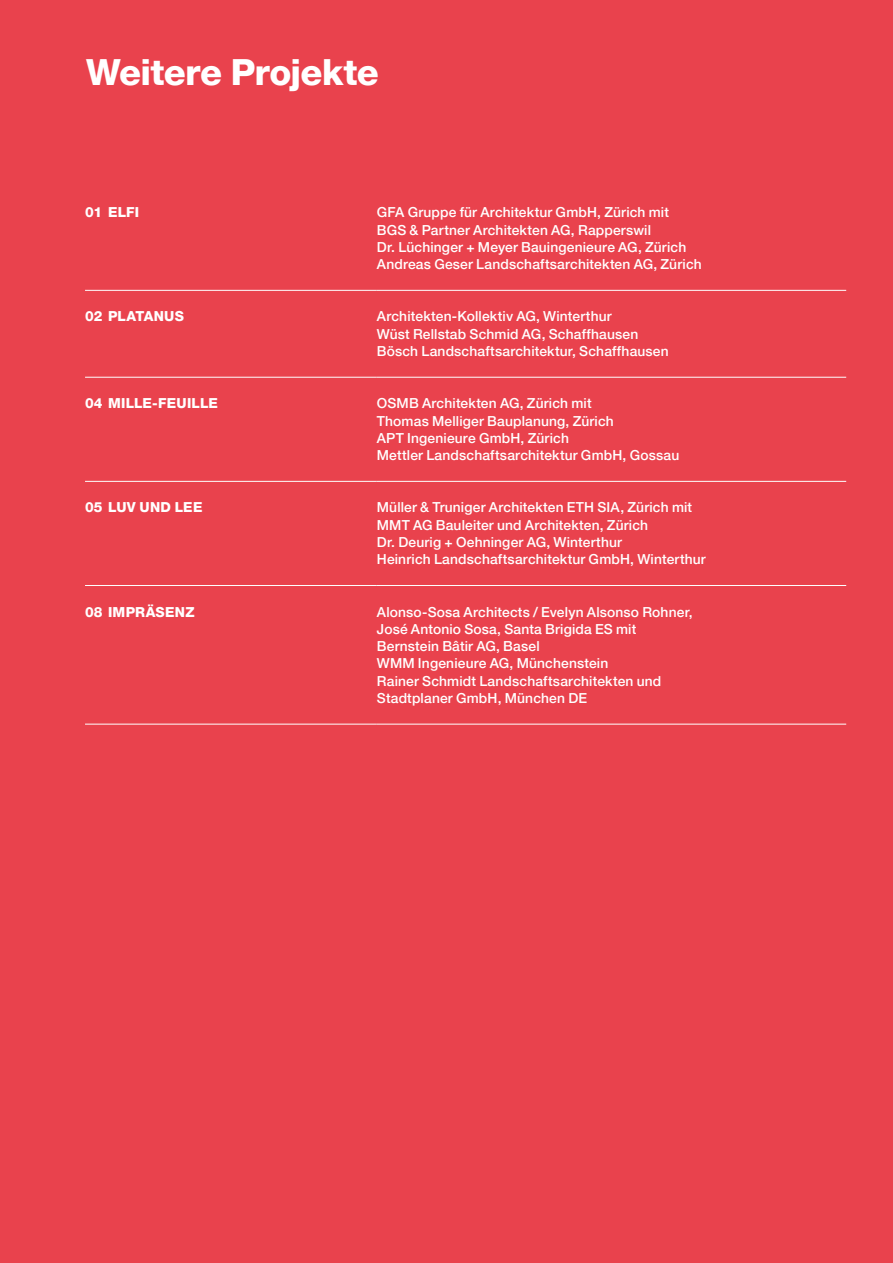
<style>
.page{position:relative;width:893px;height:1263px;background:#e9424d}
.page>*{position:absolute;margin:0;border:0;box-sizing:border-box;transform-origin:0 0}
.t1{font:800 36px "Helvetica Neue LT Pro";letter-spacing:-.02em;color:#fff}
.t2{font:500 13.8px/17.2px "Helvetica Neue LT Pro";letter-spacing:.01em;color:#fff}
.t3{font:800 13.8px "Helvetica Neue LT Pro";letter-spacing:.015em;color:#fff}
</style>
<div class="page">
<hr style="left:85px;top:290px;width:292px;height:1px;background:#fff">
<hr style="left:377px;top:290px;width:469px;height:1px;background:#fff">
<hr style="left:85px;top:377px;width:292px;height:1px;background:#fff">
<hr style="left:377px;top:377px;width:469px;height:1px;background:#fff">
<hr style="left:85px;top:481px;width:292px;height:1px;background:#fff">
<hr style="left:377px;top:481px;width:469px;height:1px;background:#fff">
<hr style="left:85px;top:585px;width:292px;height:1px;background:#fff">
<hr style="left:377px;top:585px;width:469px;height:1px;background:#fff">
<hr style="left:85px;top:724px;width:292px;height:1px;background:#fff">
<hr style="left:377px;top:724px;width:469px;height:1px;background:#fff">
<h1 class="t1" style="left:86px;top:51px;width:294px">Weitere Projekte</h1>
<p class="t3" style="left:85px;top:204px;width:56px">01 ELFI</p>
<p class="t2" style="left:377px;top:204px;width:326px">GFA Gruppe für Architektur GmbH, Zürich mit BGS &amp; Partner Architekten AG, Rapperswil<br>Dr. Lüchinger + Meyer Bauingenieure AG, Zürich Andreas Geser Landschaftsarchitekten AG, Zürich</p>
<p class="t3" style="left:85px;top:308px;width:100px">02 PLATANUS</p>
<p class="t2" style="left:377px;top:308px;width:293px">Architekten-Kollektiv AG, Winterthur<br>Wüst Rellstab Schmid AG, Schaffhausen<br>Bösch Landschaftsarchitektur, Schaffhausen</p>
<p class="t3" style="left:85px;top:395px;width:134px">04 MILLE-FEUILLE</p>
<p class="t2" style="left:377px;top:395px;width:304px">OSMB Architekten AG, Zürich mit<br>Thomas Melliger Bauplanung, Zürich<br>APT Ingenieure GmbH, Zürich<br>Mettler Landschaftsarchitektur GmbH, Gossau</p>
<p class="t3" style="left:85px;top:499px;width:119px">05 LUV UND LEE</p>
<p class="t2" style="left:377px;top:499px;width:330px">Müller &amp; Truniger Architekten ETH SIA, Zürich mit MMT AG Bauleiter und Architekten, Zürich<br>Dr. Deurig + Oehninger AG, Winterthur<br>Heinrich Landschaftsarchitektur GmbH, Winterthur</p>
<p class="t3" style="left:85px;top:603px;width:111px">08 IMPRÄSENZ</p>
<p class="t2" style="left:377px;top:603px;width:317px">Alonso-Sosa Architects / Evelyn Alsonso Rohner, José Antonio Sosa, Santa Brigida ES mit Bernstein Bâtir AG, Basel<br>WMM Ingenieure AG, Münchenstein<br>Rainer Schmidt Landschaftsarchitekten und Stadtplaner GmbH, München DE</p>
</div>
